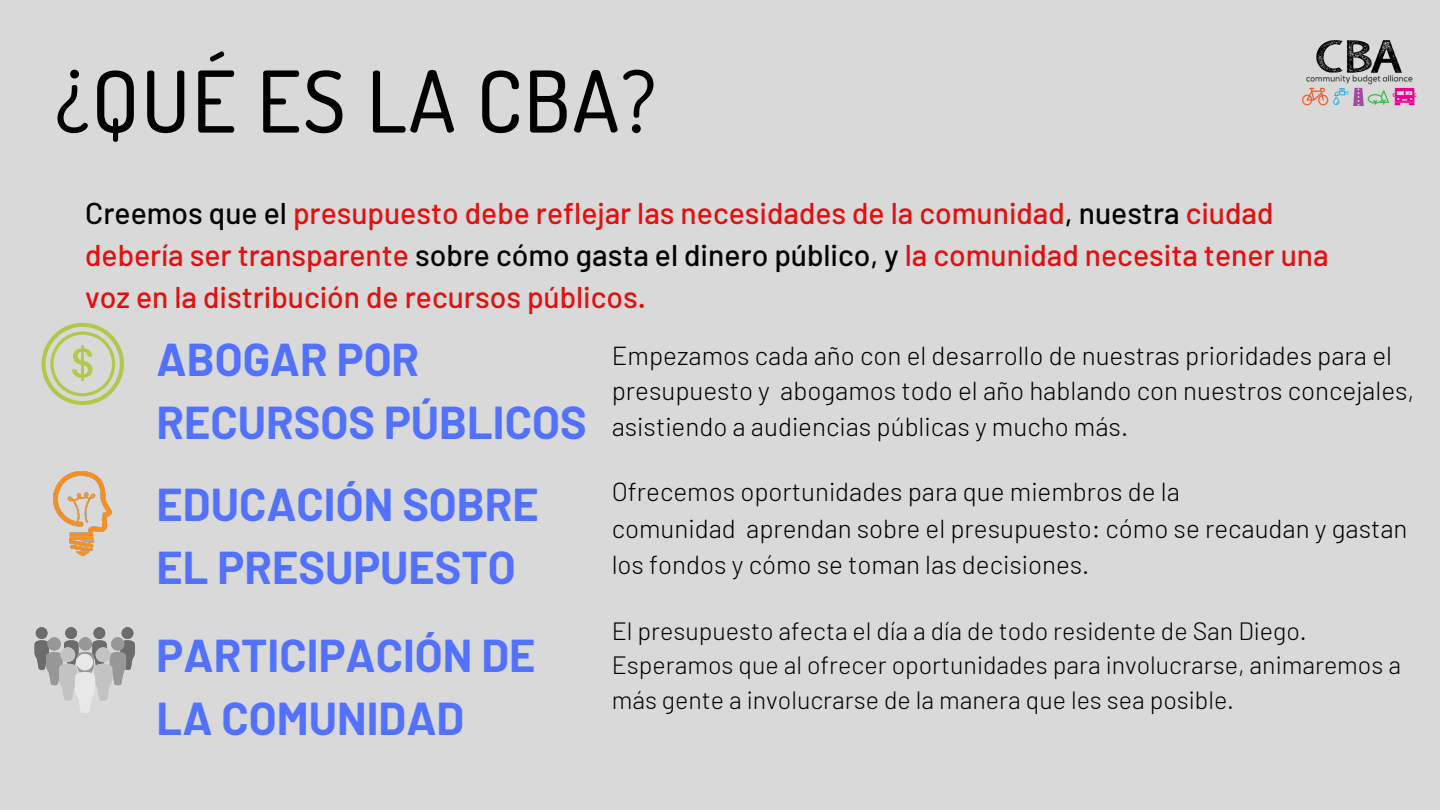
<style>
.page{position:relative;width:1440px;height:810px;background:#d9d9d9}
.page>*{position:absolute;margin:0;border:0;box-sizing:border-box;transform-origin:0 0}
.t1{font:500 85px "Dosis";letter-spacing:.025em;color:#000}
.t2{font:700 45px/63px "Barlow";color:#5271ff}
.t3{font:500 30px/42px "Barlow";color:#e40f0f}
.t4{font:300 26px/35.8px "Barlow";color:#000}
.t5{font:300 25px/34.5px "Barlow";color:#000}
.s1{color:#000}
</style>
<div class="page">
<svg style="left:42px;top:323px;width:82px;height:82px"></svg>
<img style="left:53px;top:471px;width:59px;height:85px">
<svg style="left:35px;top:627px;width:100px;height:86px"></svg>
<div style="left:77px;top:654px;width:16px;height:16px;background:#e8e8e8;border-radius:50%"></div>
<img style="left:1302px;top:40px;width:115px;height:66px">
<h1 class="t1" style="left:55px;top:45px;width:603px">¿QUÉ ES LA CBA?</h1>
<p class="t3" style="left:85px;top:191px;width:1245px"><span class="s1">Creemos que el</span> presupuesto debe reflejar las necesidades de la comunidad<span class="s1">, nuestra</span> ciudad debería ser transparente <span class="s1">sobre cómo gasta el dinero público, y</span> la comunidad necesita tener una voz en la distribución de recursos públicos.</p>
<h2 class="t2" style="left:157px;top:327px;width:432px">ABOGAR POR<br>RECURSOS PÚBLICOS</h2>
<h2 class="t2" style="left:157px;top:472px;width:384px">EDUCACIÓN SOBRE<br>EL PRESUPUESTO</h2>
<h2 class="t2" style="left:157px;top:622px;width:380px">PARTICIPACIÓN DE<br>LA COMUNIDAD</h2>
<p class="t4" style="left:612px;top:336px;width:804px">Empezamos cada año con el desarrollo de nuestras prioridades para el presupuesto y abogamos todo el año hablando con nuestros concejales, asistiendo a audiencias públicas y mucho más.</p>
<p class="t4" style="left:612px;top:473px;width:797px;line-height:36.3px">Ofrecemos oportunidades para que miembros de la<br>comunidad aprendan sobre el presupuesto: cómo se recaudan y gastan los fondos y cómo se toman las decisiones.</p>
<p class="t5" style="left:612px;top:612px;width:791px">El presupuesto afecta el día a día de todo residente de San Diego.<br>Esperamos que al ofrecer oportunidades para involucrarse, animaremos a más gente a involucrarse de la manera que les sea posible.</p>
</div>
